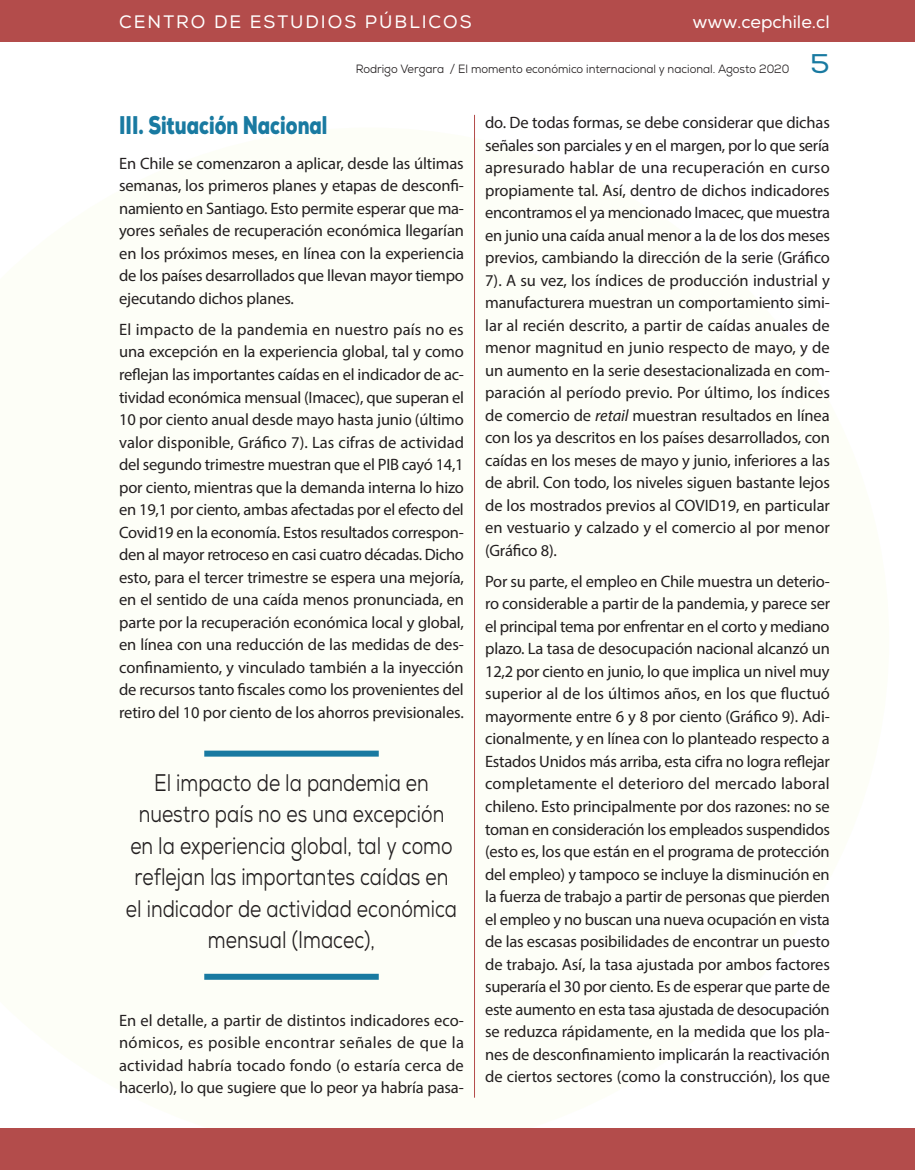
<style>
.page{position:relative;width:915px;height:1170px;background:#fff}
.page>*{position:absolute;margin:0;border:0;box-sizing:border-box;transform-origin:0 0}
.t1{font:27px "Nexa";color:#197aa1;scale:1.1 1}
._12_sub1{font:900 25.5px "Nexa";color:#197aa1;scale:.75 1}
._07_texto_general_De{font:24px/31.5px "Nexa";color:#231f20;text-align:center;scale:.8 1}
.t2{font:18px "Nexa";letter-spacing:.11em;color:#fff}
.t3{font:18px "Nexa";color:#fff}
._07_texto_GENERAL{font:16.5px/22.5px "Myriad Pro";letter-spacing:-.01em;color:#231f20;text-align:justify}
.t4{font:12px "Nexa";color:#231f20;scale:.93 1}
.s1{font-style:italic}
</style>
<div class="page">
<hr style="left:474px;top:115px;width:1px;height:982px;background:#b34c4b">
<div style="left:204px;top:750px;width:174px;height:6px;background:#197aa1"></div>
<div style="left:204px;top:973px;width:174px;height:6px;background:#197aa1"></div>
<div style="left:0;top:0;width:914px;height:41px;background:#b34c4b"></div>
<div style="left:0;top:1128px;width:914px;height:41px;background:#b34c4b"></div>
<p class="t2" style="left:119px;top:11px;width:354px">CENTRO DE ESTUDIOS PÚBLICOS</p>
<p class="t4" style="left:355px;top:62px;width:467px">Rodrigo Vergara / El momento económico internacional y nacional. Agosto 2020</p>
<p class="t3" style="left:692px;top:11px;width:139px">www.cepchile.cl</p>
<h1 class="t1" style="left:810px;top:47px;width:19px">5</h1>
<p class="_12_sub1" style="left:119px;top:108px;width:279px">III. Situación Nacional</p>
<p class="_07_texto_GENERAL" style="left:119px;top:152px;width:346px">En Chile se comenzaron a aplicar, desde las últimas semanas, los primeros planes y etapas de desconfi&shy;namiento en Santiago. Esto permite esperar que ma&shy;yores señales de recuperación económica llegarían en los próximos meses, en línea con la experiencia de los países desarrollados que llevan mayor tiempo ejecutando dichos planes.</p>
<p class="_07_texto_GENERAL" style="left:119px;top:318px;width:346px">El impacto de la pandemia en nuestro país no es una excepción en la experiencia global, tal y como reflejan las importantes caídas en el indicador de ac&shy;tividad económica mensual (Imacec), que superan el 10 por ciento anual desde mayo hasta junio (último valor disponible, Gráfico 7). Las cifras de actividad del segundo trimestre muestran que el PIB cayó 14,1 por ciento, mientras que la demanda interna lo hizo en 19,1 por ciento, ambas afectadas por el efecto del Covid19 en la economía. Estos resultados correspon&shy;den al mayor retroceso en casi cuatro décadas. Dicho esto, para el tercer trimestre se espera una mejoría, en el sentido de una caída menos pronunciada, en parte por la recuperación económica local y global, en línea con una reducción de las medidas de des&shy;confinamiento, y vinculado también a la inyección de recursos tanto fiscales como los provenientes del retiro del 10 por ciento de los ahorros previsionales.</p>
<p class="_07_texto_general_De" style="left:126px;top:766px;width:415px">El impacto de la pandemia en nuestro país no es una excepción en la experiencia global, tal y como reflejan las importantes caídas en el indicador de actividad económica mensual (Imacec),</p>
<p class="_07_texto_GENERAL" style="left:119px;top:1008px;width:346px">En el detalle, a partir de distintos indicadores eco&shy;nómicos, es posible encontrar señales de que la actividad habría tocado fondo (o estaría cerca de hacerlo), lo que sugiere que lo peor ya habría pasa-</p>
<p class="_07_texto_GENERAL" style="left:485px;top:111px;width:346px">do. De todas formas, se debe considerar que dichas señales son parciales y en el margen, por lo que sería apresurado hablar de una recuperación en curso propiamente tal. Así, dentro de dichos indicadores encontramos el ya mencionado Imacec, que muestra en junio una caída anual menor a la de los dos meses previos, cambiando la dirección de la serie (Gráfico 7). A su vez, los índices de producción industrial y manufacturera muestran un comportamiento simi&shy;lar al recién descrito, a partir de caídas anuales de menor magnitud en junio respecto de mayo, y de un aumento en la serie desestacionalizada en com&shy;paración al período previo. Por último, los índices de comercio de <span class="s1">retail</span> muestran resultados en línea con los ya descritos en los países desarrollados, con caídas en los meses de mayo y junio, inferiores a las de abril. Con todo, los niveles siguen bastante lejos de los mostrados previos al COVID19, en particular en vestuario y calzado y el comercio al por menor (Gráfico 8).</p>
<p class="_07_texto_GENERAL" style="left:485px;top:570px;width:346px">Por su parte, el empleo en Chile muestra un deterio&shy;ro considerable a partir de la pandemia, y parece ser el principal tema por enfrentar en el corto y mediano plazo. La tasa de desocupación nacional alcanzó un 12,2 por ciento en junio, lo que implica un nivel muy superior al de los últimos años, en los que fluctuó mayormente entre 6 y 8 por ciento (Gráfico 9). Adi&shy;cionalmente, y en línea con lo planteado respecto a Estados Unidos más arriba, esta cifra no logra reflejar completamente el deterioro del mercado laboral chileno. Esto principalmente por dos razones: no se toman en consideración los empleados suspendidos (esto es, los que están en el programa de protección del empleo) y tampoco se incluye la disminución en la fuerza de trabajo a partir de personas que pierden el empleo y no buscan una nueva ocupación en vista de las escasas posibilidades de encontrar un puesto de trabajo. Así, la tasa ajustada por ambos factores superaría el 30 por ciento. Es de esperar que parte de este aumento en esta tasa ajustada de desocupación se reduzca rápidamente, en la medida que los pla&shy;nes de desconfinamiento implicarán la reactivación de ciertos sectores (como la construcción), los que</p>
</div>
